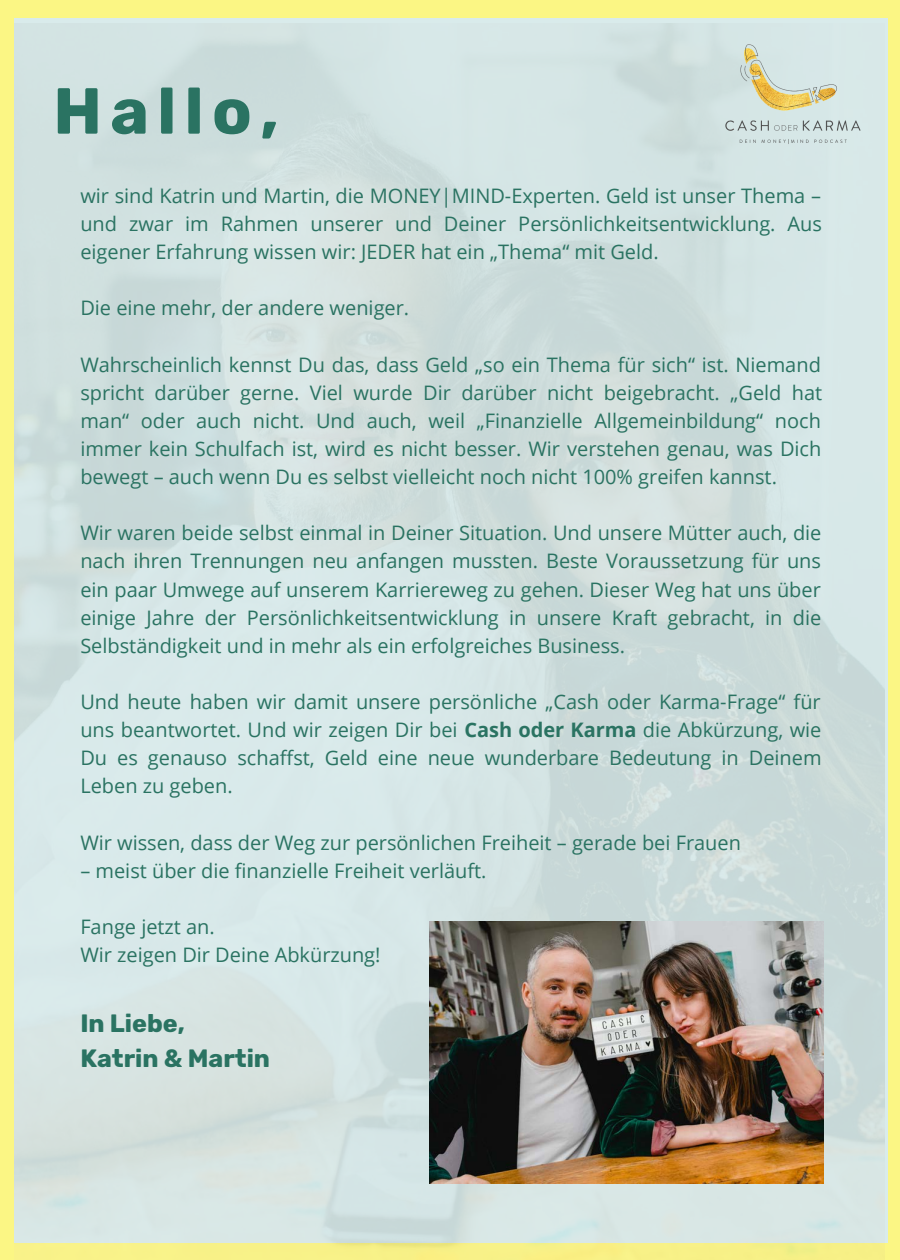
<style>
.page{position:relative;width:900px;height:1260px;background:#fbf684}
.page>*{position:absolute;margin:0;border:0;box-sizing:border-box;transform-origin:0 0}
.t1{font:700 65px "Rubik";letter-spacing:.13em;color:#2a7362}
.t2{font:700 25px/35.5px "Rubik";color:#2a7362}
.t3{font:20px/28px "Open Sans";color:#2a7362;text-align:justify}
.s1{font-weight:700}
</style>
<div class="page">
<img style="left:15px;top:23px;width:870px;height:1232px">
<img style="left:430px;top:921px;width:394px;height:263px">
<img style="left:718px;top:40px;width:152px;height:111px">
<h1 class="t1" style="left:53px;top:73px;width:227px">Hallo,</h1>
<p class="t3" style="left:80px;top:181px;width:743px">wir sind Katrin und Martin, die MONEY|MIND-Experten. Geld ist unser Thema – und zwar im Rahmen unserer und Deiner Persönlichkeitsentwicklung. Aus eigener Erfahrung wissen wir: JEDER hat ein „Thema“ mit Geld.</p>
<p class="t3" style="left:80px;top:294px;width:330px">Die eine mehr, der andere weniger.</p>
<p class="t3" style="left:80px;top:350px;width:744px">Wahrscheinlich kennst Du das, dass Geld „so ein Thema für sich“ ist. Niemand spricht darüber gerne. Viel wurde Dir darüber nicht beigebracht. „Geld hat man“ oder auch nicht. Und auch, weil „Finanzielle Allgemeinbildung“ noch immer kein Schulfach ist, wird es nicht besser. Wir verstehen genau, was Dich bewegt – auch wenn Du es selbst vielleicht noch nicht 100% greifen kannst.</p>
<p class="t3" style="left:80px;top:519px;width:743px">Wir waren beide selbst einmal in Deiner Situation. Und unsere Mütter auch, die nach ihren Trennungen neu anfangen mussten. Beste Voraussetzung für uns ein paar Umwege auf unserem Karriereweg zu gehen. Dieser Weg hat uns über einige Jahre der Persönlichkeitsentwicklung in unsere Kraft gebracht, in die Selbständigkeit und in mehr als ein erfolgreiches Business.</p>
<p class="t3" style="left:80px;top:687px;width:743px">Und heute haben wir damit unsere persönliche „Cash oder Karma-Frage“ für uns beantwortet. Und wir zeigen Dir bei <span class="s1">Cash oder Karma</span> die Abkürzung, wie Du es genauso schaffst, Geld eine neue wunderbare Bedeutung in Deinem Leben zu geben.</p>
<p class="t3" style="left:80px;top:828px;width:662px">Wir wissen, dass der Weg zur persönlichen Freiheit – gerade bei Frauen</p>
<p class="t3" style="left:80px;top:856px;width:408px">– meist über die finanzielle Freiheit verläuft.</p>
<p class="t3" style="left:80px;top:912px;width:302px">Fange jetzt an.<br>Wir zeigen Dir Deine Abkürzung!</p>
<p class="t2" style="left:80px;top:1005px;width:191px">In Liebe,<br>Katrin &amp; Martin</p>
</div>
